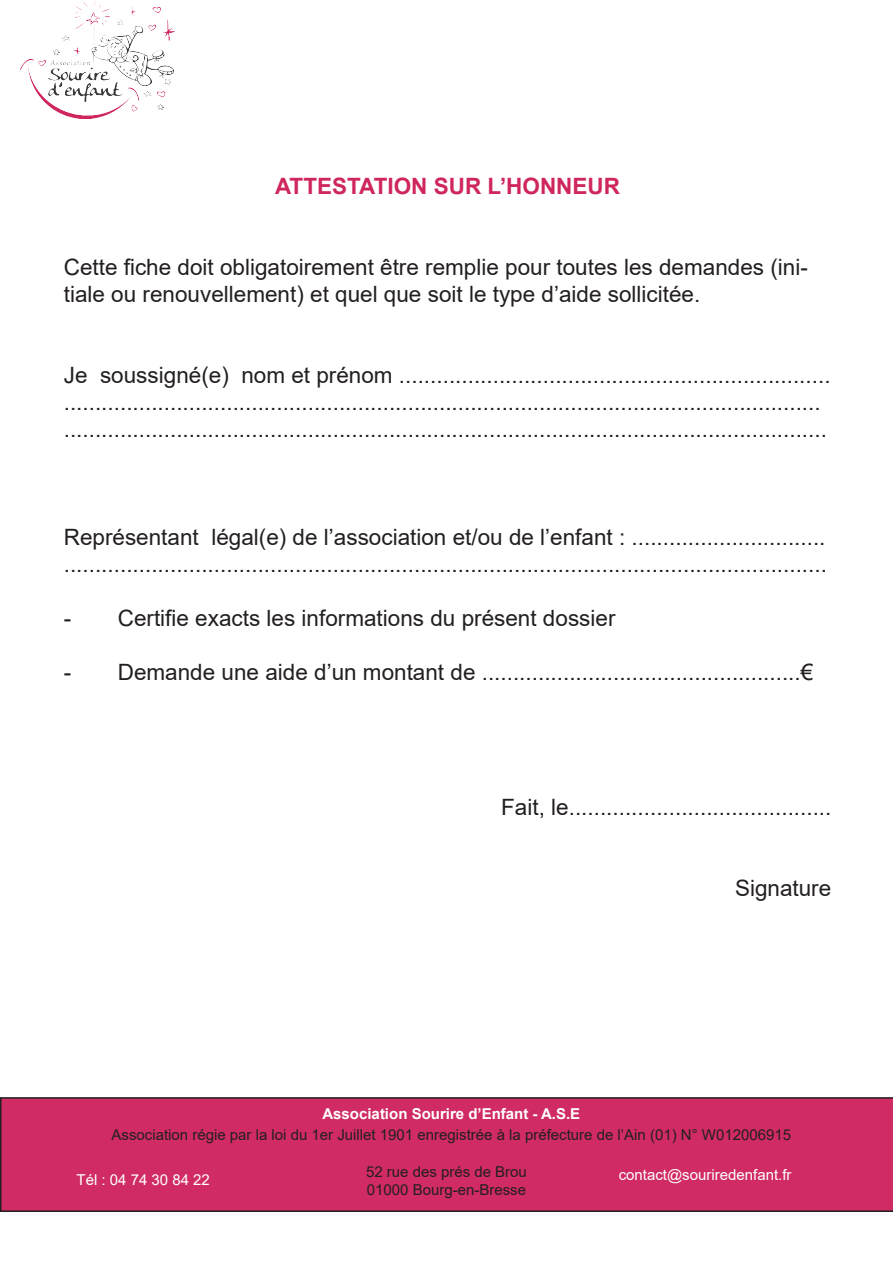
<style>
.page{position:relative;width:893px;height:1263px;background:#fff}
.page>*{position:absolute;margin:0;border:0;box-sizing:border-box;transform-origin:0 0}
.t1{font:22.5px/27px "Arial";color:#231f20}
.t2{font:700 22.5px "Arial";color:#cf265c}
.t3{font:15px/18px "Arial";color:#231f20}
.t4{font:15px "Arial";color:#fff}
.t5{font:700 15px "Arial";color:#fff}
</style>
<div class="page">
<div style="left:0;top:1097px;width:893px;height:115px;background:#d02b64"></div>
<img style="left:20px;top:1px;width:154px;height:117px">
<p class="t2" style="left:275px;top:170px;width:346px">ATTESTATION SUR L’HONNEUR</p>
<p class="t1" style="left:64px;top:253px;width:746px">Cette fiche doit obligatoirement être remplie pour toutes les demandes (ini&shy;tiale ou renouvellement) et quel que soit le type d’aide sollicitée.</p>
<p class="t1" style="left:64px;top:361px;width:768px">Je soussigné(e) nom et prénom ..................................................................... .........................................................................................................................</p>
<p class="t1" style="left:64px;top:415px;width:765px">..........................................................................................................................</p>
<p class="t1" style="left:64px;top:523px;width:763px">Représentant légal(e) de l’association et/ou de l’enfant : ...............................</p>
<p class="t1" style="left:64px;top:550px;width:765px">..........................................................................................................................</p>
<p class="t1" style="left:64px;top:604px;width:553px">- Certifie exacts les informations du présent dossier</p>
<p class="t1" style="left:64px;top:658px;width:751px">- Demande une aide d’un montant de ...................................................€</p>
<p class="t1" style="left:501px;top:793px;width:332px">Fait, le..........................................</p>
<p class="t1" style="left:735px;top:874px;width:98px">Signature</p>
<p class="t5" style="left:322px;top:1103px;width:259px">Association Sourire d’Enfant - A.S.E</p>
<p class="t3" style="left:111px;top:1126px;width:681px">Association régie par la loi du 1er Juillet 1901 enregistrée à la préfecture de l’Ain (01) N° W012006915</p>
<p class="t4" style="left:77px;top:1169px;width:135px">Tél : 04 74 30 84 22</p>
<p class="t4" style="left:619px;top:1165px;width:174px">contact@souriredenfant.fr</p>
<p class="t3" style="left:366px;top:1162px;width:162px">52 rue des prés de Brou<br>01000 Bourg-en-Bresse</p>
</div>
